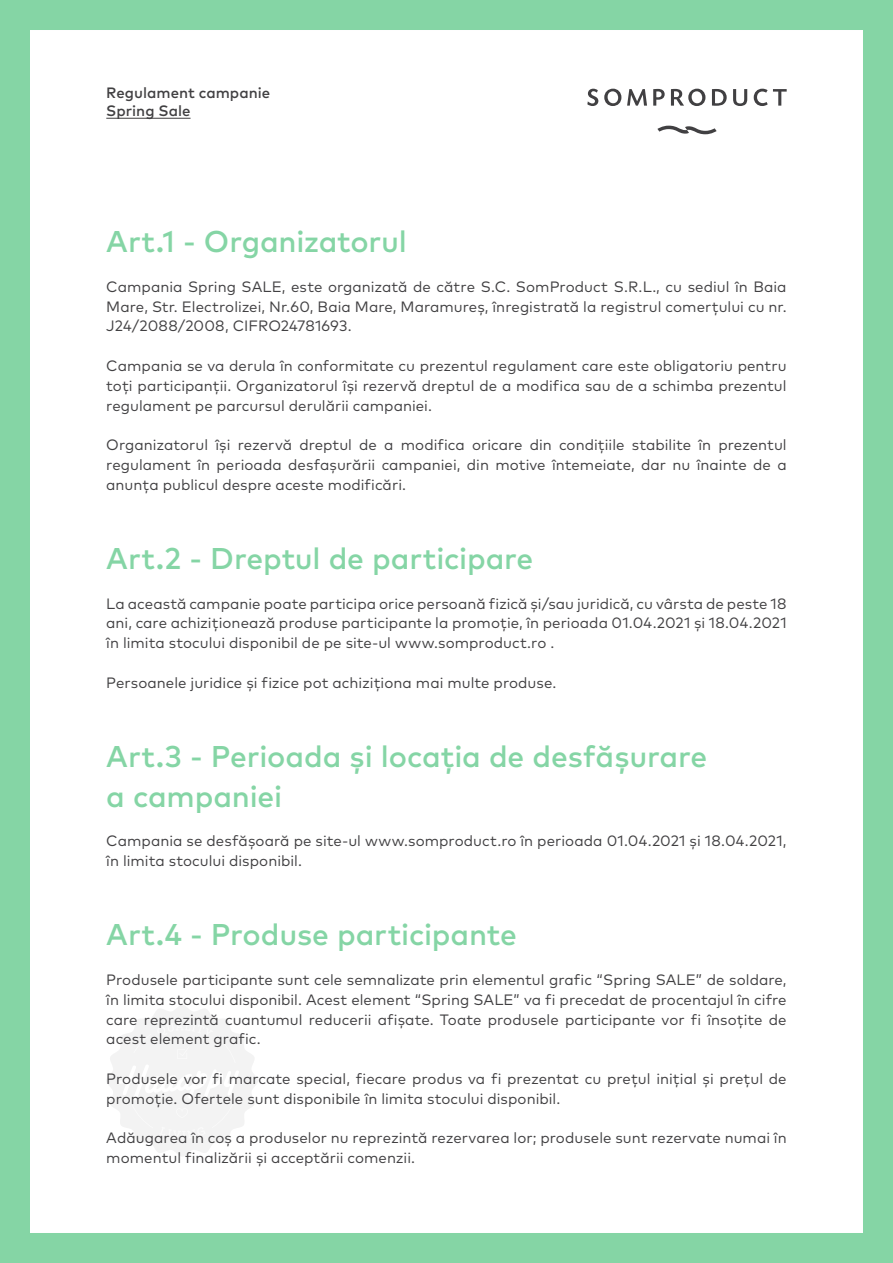
<style>
.page{position:relative;width:893px;height:1263px;background:#fff}
.page>*{position:absolute;margin:0;border:0;box-sizing:border-box;transform-origin:0 0}
.t1{font:500 30px/39.6px "Mark Pro";letter-spacing:-.005em;color:#85d5a5}
.t2{font:15px/19.8px "Mark Pro";color:#414042;text-align:justify}
.t3{font:500 15px/18px "Mark Pro";color:#414042}
</style>
<div class="page">
<div style="left:0;top:0;width:893px;height:1263px;border:30px solid #85d5a5"></div>
<svg style="left:587px;top:89px;width:200px;height:45px"></svg>
<hr style="left:106px;top:118px;width:85px;height:1px;background:#414042">
<svg style="left:107px;top:1005px;width:151px;height:151px"></svg>
<p class="t3" style="left:106px;top:83px;width:165px">Regulament campanie<br>Spring Sale</p>
<h1 class="t1" style="left:106px;top:219px;width:302px">Art.1 - Organizatorul</h1>
<p class="t2" style="left:106px;top:275px;width:682px">Campania Spring SALE, este organizată de către S.C. SomProduct S.R.L., cu sediul în Baia Mare, Str. Electrolizei, Nr.60, Baia Mare, Maramureș, înregistrată la registrul comerțului cu nr.<br>J24/2088/2008, CIFRO24781693.</p>
<p class="t2" style="left:106px;top:355px;width:682px">Campania se va derula în conformitate cu prezentul regulament care este obligatoriu pentru toți participanții. Organizatorul își rezervă dreptul de a modifica sau de a schimba prezentul regulament pe parcursul derulării campaniei.</p>
<p class="t2" style="left:106px;top:434px;width:682px">Organizatorul își rezervă dreptul de a modifica oricare din condițiile stabilite în prezentul regulament în perioada desfașurării campaniei, din motive întemeiate, dar nu înainte de a anunța publicul despre aceste modificări.</p>
<h1 class="t1" style="left:106px;top:536px;width:429px">Art.2 - Dreptul de participare</h1>
<p class="t2" style="left:106px;top:592px;width:682px">La această campanie poate participa orice persoană fizică și/sau juridică, cu vârsta de peste 18 ani, care achiziționează produse participante la promoție, în perioada 01.04.2021 și 18.04.2021 în limita stocului disponibil de pe site-ul www.somproduct.ro .</p>
<p class="t2" style="left:106px;top:671px;width:452px">Persoanele juridice și fizice pot achiziționa mai multe produse.</p>
<h1 class="t1" style="left:106px;top:734px;width:602px">Art.3 - Perioada și locația de desfășurare a campaniei</h1>
<p class="t2" style="left:106px;top:830px;width:682px">Campania se desfășoară pe site-ul www.somproduct.ro în perioada 01.04.2021 și 18.04.2021, în limita stocului disponibil.</p>
<h1 class="t1" style="left:106px;top:912px;width:412px">Art.4 - Produse participante</h1>
<p class="t2" style="left:106px;top:968px;width:682px">Produsele participante sunt cele semnalizate prin elementul grafic “Spring SALE” de soldare, în limita stocului disponibil. Acest element “Spring SALE” va fi precedat de procentajul în cifre care reprezintă cuantumul reducerii afișate. Toate produsele participante vor fi însoțite de acest element grafic.</p>
<p class="t2" style="left:106px;top:1067px;width:682px">Produsele vor fi marcate special, fiecare produs va fi prezentat cu prețul inițial și prețul de promoție. Ofertele sunt disponibile în limita stocului disponibil.</p>
<p class="t2" style="left:106px;top:1127px;width:682px">Adăugarea în coș a produselor nu reprezintă rezervarea lor; produsele sunt rezervate numai în momentul finalizării și acceptării comenzii.</p>
</div>
